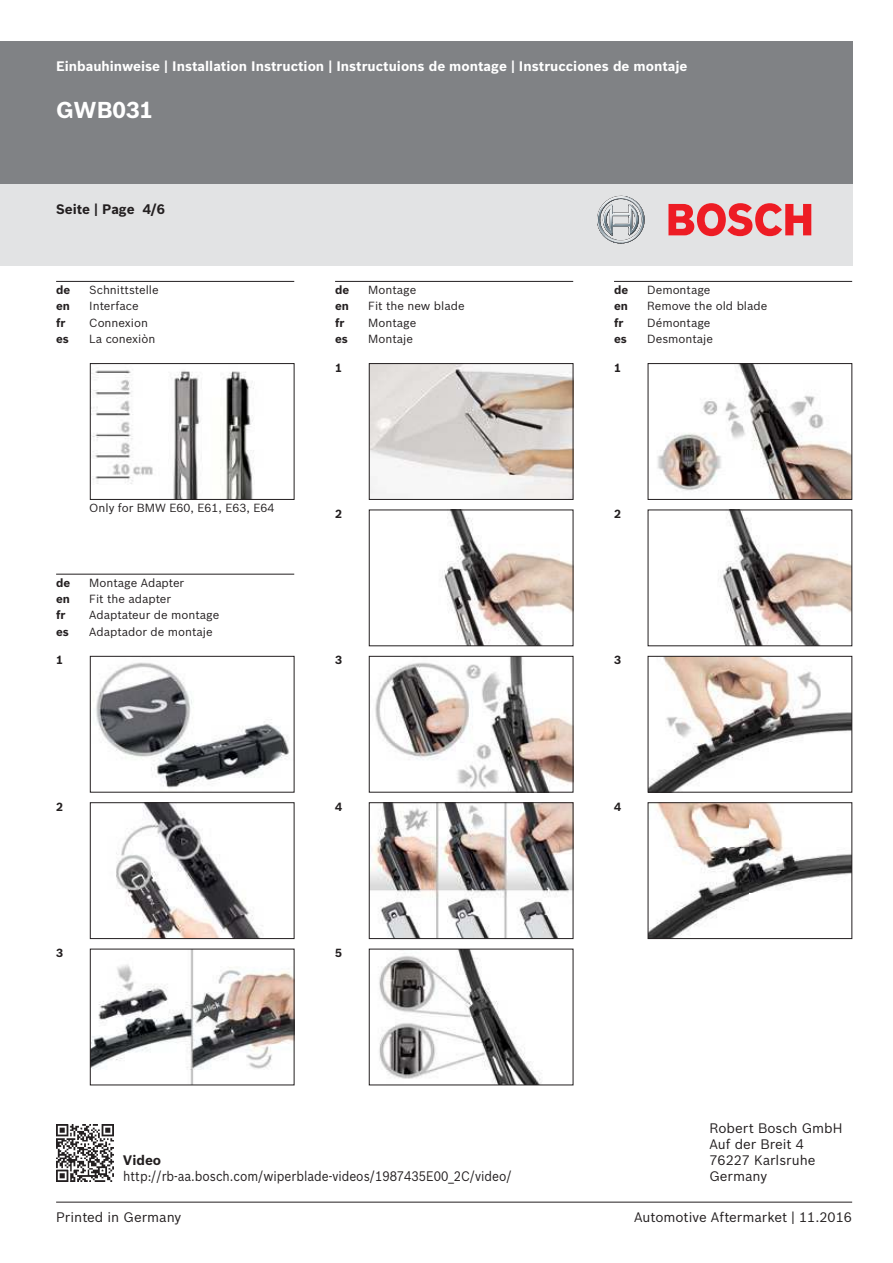
<style>
.page{position:relative;width:893px;height:1263px;background:#fff}
.page>*{position:absolute;margin:0;border:0;box-sizing:border-box;transform-origin:0 0}
.t1{font:700 22.5px "Bosch Sans";color:#fff}
.t2{font:13.5px/16.2px "Bosch Sans";color:#231f20}
.t3{font:700 13.5px "Bosch Sans";color:#fff}
.t4{font:13.5px "Bosch Sans";color:#231f20;scale:.9 1}
.t5{font:700 13.5px "Bosch Sans";color:#231f20}
.t6{font:11.55px "Bosch Sans";color:#231f20}
.t7{font:700 11.55px "Bosch Sans";color:#231f20}
</style>
<div class="page">
<div style="left:0;top:41px;width:852px;height:143px;background:#808285"></div>
<div style="left:0;top:184px;width:852px;height:81px;background:#e2e3e4"></div>
<svg style="left:597px;top:196px;width:48px;height:47px"></svg>
<svg style="left:668px;top:203px;width:143px;height:33px"></svg>
<hr style="left:56px;top:1202px;width:796px;height:1px;background:#231f20">
<hr style="left:56px;top:281px;width:238px;height:1px;background:#231f20">
<hr style="left:614px;top:281px;width:238px;height:1px;background:#231f20">
<hr style="left:335px;top:281px;width:238px;height:1px;background:#231f20">
<hr style="left:56px;top:574px;width:238px;height:1px;background:#231f20">
<img style="left:92px;top:370px;width:162px;height:128px">
<div style="left:90px;top:363px;width:204px;height:137px;border:1px solid #231f20"></div>
<img style="left:93px;top:662px;width:197px;height:126px">
<div style="left:90px;top:656px;width:204px;height:136px;border:1px solid #231f20"></div>
<img style="left:371px;top:365px;width:200px;height:133px">
<div style="left:369px;top:363px;width:204px;height:137px;border:1px solid #231f20"></div>
<img style="left:116px;top:804px;width:147px;height:133px">
<div style="left:90px;top:802px;width:204px;height:137px;border:1px solid #231f20"></div>
<img style="left:444px;top:512px;width:127px;height:132px">
<img style="left:92px;top:951px;width:200px;height:132px">
<img style="left:375px;top:658px;width:196px;height:132px">
<div style="left:369px;top:656px;width:204px;height:136px;border:1px solid #231f20"></div>
<img style="left:657px;top:365px;width:193px;height:133px">
<div style="left:648px;top:363px;width:204px;height:137px;border:1px solid #231f20"></div>
<img style="left:718px;top:512px;width:132px;height:132px">
<img style="left:650px;top:658px;width:200px;height:132px">
<div style="left:648px;top:656px;width:204px;height:136px;border:1px solid #231f20"></div>
<img style="left:650px;top:804px;width:200px;height:133px">
<div style="left:648px;top:802px;width:204px;height:137px;border:1px solid #231f20"></div>
<img style="left:371px;top:804px;width:200px;height:133px">
<div style="left:369px;top:802px;width:204px;height:137px;border:1px solid #231f20"></div>
<img style="left:379px;top:951px;width:162px;height:132px">
<div style="left:369px;top:949px;width:204px;height:136px;border:1px solid #231f20"></div>
<img style="left:56px;top:1124px;width:57px;height:57px">
<p class="t3" style="left:56px;top:60px;width:633px">Einbauhinweise | Installation Instruction | Instructuions de montage | Instrucciones de montaje</p>
<h1 class="t1" style="left:56px;top:101px;width:99px">GWB031</h1>
<p class="t5" style="left:56px;top:203px;width:110px">Seite | Page 4/6</p>
<p class="t7" style="left:56px;top:285px;width:16px">de</p>
<p class="t6" style="left:89px;top:285px;width:71px">Schnittstelle</p>
<p class="t7" style="left:56px;top:301px;width:15px">en</p>
<p class="t6" style="left:89px;top:301px;width:51px">Interface</p>
<p class="t7" style="left:56px;top:318px;width:11px">fr</p>
<p class="t6" style="left:89px;top:318px;width:60px">Connexion</p>
<p class="t7" style="left:56px;top:334px;width:14px">es</p>
<p class="t6" style="left:89px;top:334px;width:68px">La conexiòn</p>
<p class="t6" style="left:89px;top:503px;width:187px">Only for BMW E60, E61, E63, E64</p>
<p class="t7" style="left:56px;top:578px;width:16px">de</p>
<p class="t6" style="left:89px;top:578px;width:96px">Montage Adapter</p>
<p class="t7" style="left:56px;top:594px;width:15px">en</p>
<p class="t6" style="left:89px;top:594px;width:83px">Fit the adapter</p>
<p class="t7" style="left:56px;top:610px;width:11px">fr</p>
<p class="t6" style="left:89px;top:610px;width:131px">Adaptateur de montage</p>
<p class="t7" style="left:56px;top:627px;width:14px">es</p>
<p class="t6" style="left:89px;top:627px;width:125px">Adaptador de montaje</p>
<p class="t7" style="left:56px;top:655px;width:8px">1</p>
<p class="t7" style="left:56px;top:802px;width:8px">2</p>
<p class="t7" style="left:56px;top:948px;width:8px">3</p>
<p class="t7" style="left:335px;top:285px;width:16px">de</p>
<p class="t6" style="left:368px;top:285px;width:49px">Montage</p>
<p class="t7" style="left:335px;top:301px;width:15px">en</p>
<p class="t6" style="left:368px;top:301px;width:98px">Fit the new blade</p>
<p class="t7" style="left:335px;top:318px;width:11px">fr</p>
<p class="t6" style="left:368px;top:318px;width:49px">Montage</p>
<p class="t7" style="left:335px;top:334px;width:14px">es</p>
<p class="t6" style="left:368px;top:334px;width:46px">Montaje</p>
<p class="t7" style="left:614px;top:285px;width:16px">de</p>
<p class="t6" style="left:647px;top:285px;width:65px">Demontage</p>
<p class="t7" style="left:614px;top:301px;width:15px">en</p>
<p class="t6" style="left:647px;top:301px;width:122px">Remove the old blade</p>
<p class="t7" style="left:614px;top:318px;width:11px">fr</p>
<p class="t6" style="left:647px;top:318px;width:65px">Démontage</p>
<p class="t7" style="left:614px;top:334px;width:14px">es</p>
<p class="t6" style="left:647px;top:334px;width:67px">Desmontaje</p>
<p class="t7" style="left:335px;top:363px;width:8px">1</p>
<p class="t7" style="left:614px;top:363px;width:8px">1</p>
<p class="t7" style="left:335px;top:509px;width:8px">2</p>
<p class="t7" style="left:614px;top:509px;width:8px">2</p>
<p class="t7" style="left:335px;top:655px;width:8px">3</p>
<p class="t7" style="left:614px;top:655px;width:8px">3</p>
<p class="t7" style="left:335px;top:802px;width:8px">4</p>
<p class="t7" style="left:614px;top:802px;width:8px">4</p>
<p class="t7" style="left:335px;top:948px;width:8px">5</p>
<p class="t5" style="left:123px;top:1154px;width:39px">Video</p>
<p class="t4" style="left:123px;top:1170px;width:433px">http://rb-aa.bosch.com/wiperblade-videos/1987435E00_2C/video/</p>
<p class="t2" style="left:709px;top:1121px;width:135px">Robert Bosch GmbH<br>Auf der Breit 4<br>76227 Karlsruhe<br>Germany</p>
<p class="t2" style="left:56px;top:1210px;width:127px">Printed in Germany</p>
<p class="t2" style="left:634px;top:1210px;width:219px">Automotive Aftermarket | 11.2016</p>
</div>
